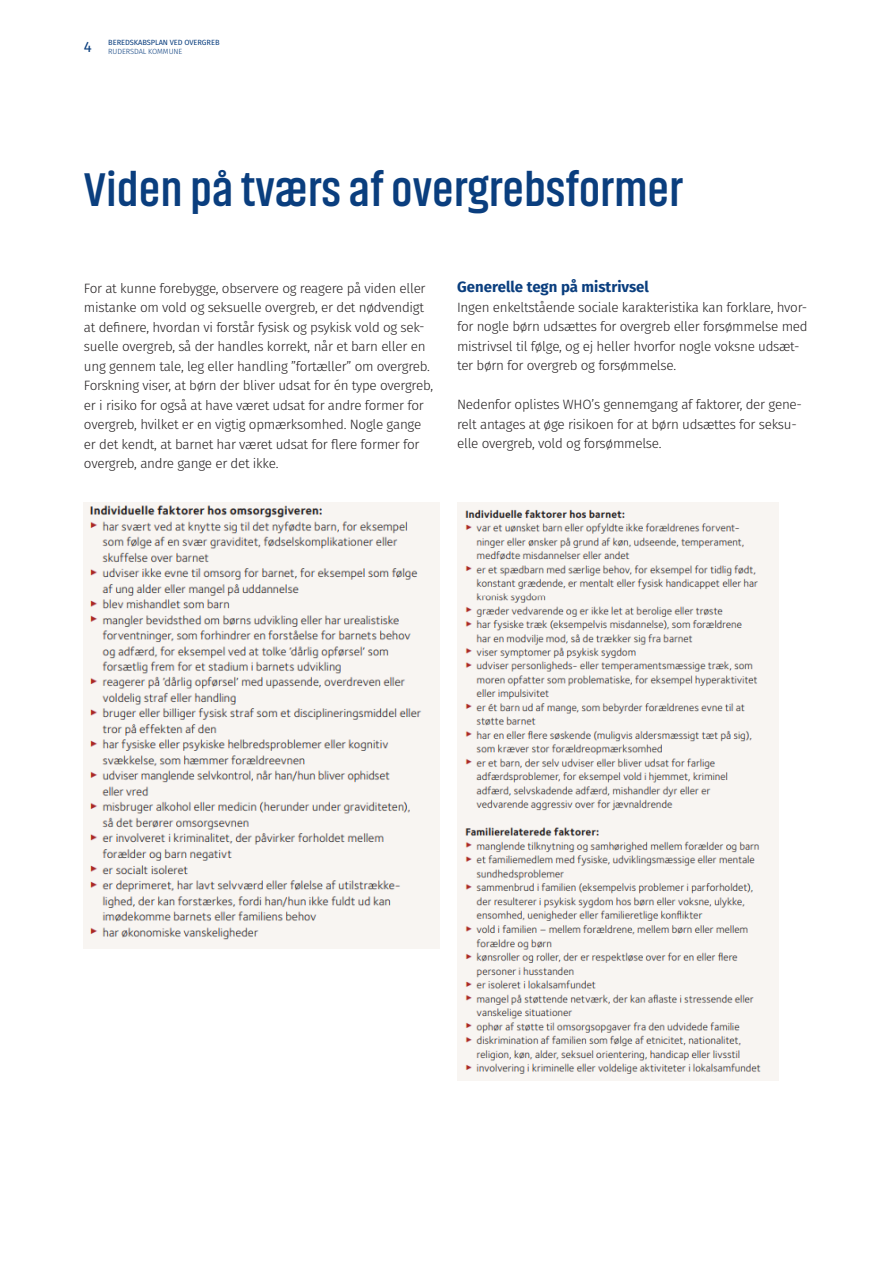
<style>
.page{position:relative;width:893px;height:1263px;background:#fff}
.page>*{position:absolute;margin:0;border:0;box-sizing:border-box;transform-origin:0 0}
.t1{font:700 48px "Qkcjwn Akhand";color:#0a3e7e}
.t2{font:700 15px "Xyhnrs Fira Sans";color:#0a3e7e}
.t3{font:15px "Tsmnyb Fira Sans";color:#0a3e7e}
.t4{font:300 13.5px/19.5px "Hrbbtn Fira Sans";letter-spacing:-.02em;color:#231f20}
.t5{font:7.5px "Mrrwtf Fira Sans";letter-spacing:-.01em;color:#0a3e7e}
.t6{font:300 7.5px "Ywpsmm Fira Sans";letter-spacing:-.01em;color:#0a3e7e}
</style>
<div class="page">
<img style="left:84px;top:502px;width:355px;height:446px">
<img style="left:457px;top:502px;width:321px;height:579px">
<p class="t3" style="left:84px;top:35px;width:9px">4</p>
<p class="t5" style="left:108px;top:37px;width:113px">BEREDSKABSPLAN VED OVERGREB</p>
<p class="t6" style="left:108px;top:46px;width:76px">RUDERSDAL KOMMUNE</p>
<h1 class="t1" style="left:84px;top:164px;width:600px">Viden på tværs af overgrebsformer</h1>
<p class="t4" style="left:84px;top:278px;width:351px">For at kunne forebygge, observere og reagere på viden eller mistanke om vold og seksuelle overgreb, er det nødvendigt at definere, hvordan vi forstår fysisk og psykisk vold og sek&shy;suelle overgreb, så der handles korrekt, når et barn eller en ung gennem tale, leg eller handling ”fortæller” om overgreb.<br>Forskning viser, at børn der bliver udsat for én type overgreb, er i risiko for også at have været udsat for andre former for overgreb, hvilket er en vigtig opmærksomhed. Nogle gange er det kendt, at barnet har været udsat for flere former for overgreb, andre gange er det ikke.</p>
<h2 class="t2" style="left:457px;top:275px;width:193px">Generelle tegn på mistrivsel</h2>
<p class="t4" style="left:457px;top:297px;width:352px">Ingen enkeltstående sociale karakteristika kan forklare, hvor&shy;for nogle børn udsættes for overgreb eller forsømmelse med mistrivsel til følge, og ej heller hvorfor nogle voksne udsæt&shy;ter børn for overgreb og forsømmelse.</p>
<p class="t4" style="left:457px;top:395px;width:346px">Nedenfor oplistes WHO’s gennemgang af faktorer, der gene&shy;relt antages at øge risikoen for at børn udsættes for seksu&shy;elle overgreb, vold og forsømmelse.</p>
</div>
